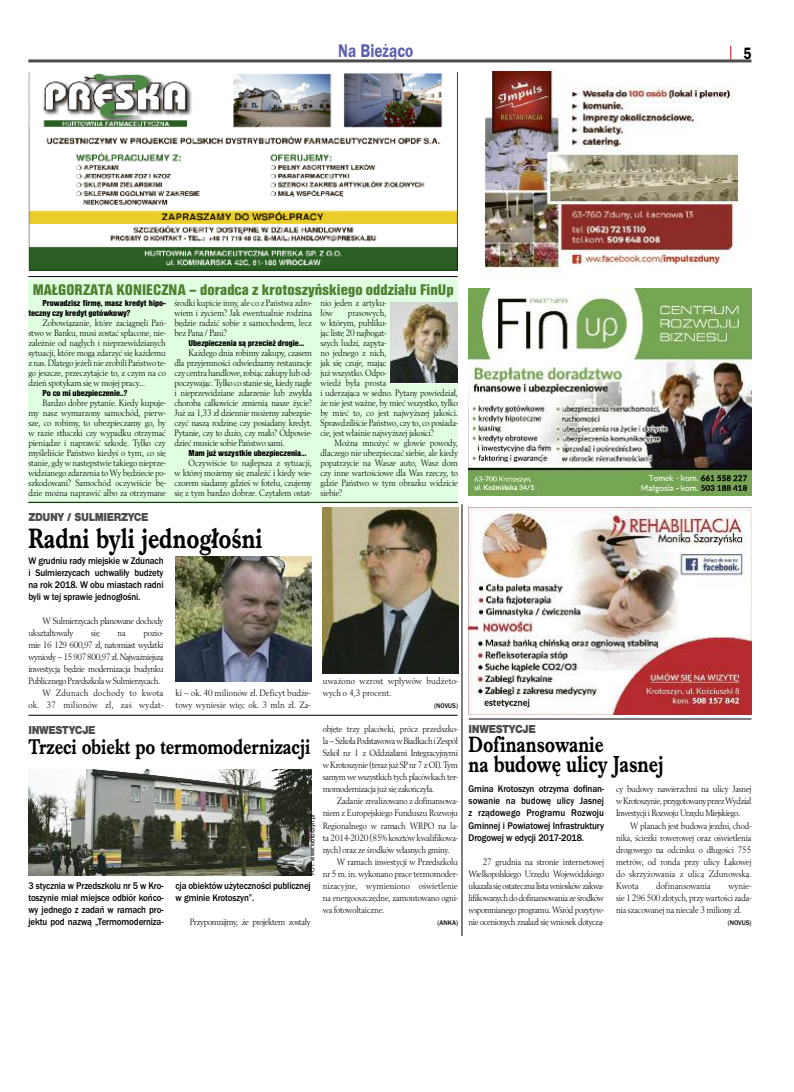
<style>
.page{position:relative;width:794px;height:1092px;background:#fff}
.page>*{position:absolute;margin:0;border:0;box-sizing:border-box;transform-origin:0 0}
.t1{font:700 29px "Imprint URWTCE";color:#000;scale:.8 1}
.t2{font:700 24px "Imprint URWTCE";color:#000;scale:.8 1}
.t3{font:700 23px "Imprint URWTCE";color:#000;scale:.8 1}
.t4{font:700 22px "Imprint URWTCE";letter-spacing:-.005em;color:#000;scale:.8 1}
.t5{font:19px "Franklin Got URWTCE Dem";color:#5b60ad;scale:.8 1}
.t6{font:17px "Franklin Got URWTCE Dem";color:#000;scale:.8 1}
.t7{font:16px "Nimbus San TCE Bla Con";color:#4f7f31}
.t8{font:900 12px "Nimbus San TCE";letter-spacing:-.035em;color:#4d4d4d;scale:.9 1}
.t9{font:500 10px/12px "Franklin Got URWTCE";letter-spacing:-.01em;color:#000;text-align:justify;scale:.9 1}
.t10{font:9.6px/10px "Berling TCE";letter-spacing:-.015em;color:#000;text-align:justify;scale:.9 1}
.t11{font:9.6px/12px "Berling TCE";letter-spacing:-.045em;color:#000;scale:.9 1}
.t12{font:9.6px/12px "Berling TCE";letter-spacing:.005em;color:#000;scale:.9 1}
.t13{font:9.6px "Berling TCE";letter-spacing:.025em;color:#000;scale:.9 1}
.t14{font:9.6px/12px "Berling TCE";letter-spacing:.02em;color:#000;scale:.9 1}
.t15{font:9.6px "Berling TCE";letter-spacing:-.04em;color:#000;scale:.9 1}
.t16{font:9.6px "Berling TCE";letter-spacing:-.035em;color:#000;scale:.9 1}
.t17{font:9px/10px "Nimbus San TCE Bla Con";letter-spacing:-.01em;color:#000}
.t18{font:500 7px "Franklin Got URWTCE";color:#000;scale:.95 1}
.t19{font:6px "Helvetica";letter-spacing:-.005em;color:#000}
.s1{font-size:23px}
</style>
<div class="page">
<hr style="left:28px;top:59px;width:723px;height:3px;background:#4d4d4d">
<svg style="left:730px;top:46px;width:1px;height:14px"></svg>
<img style="left:484px;top:72px;width:257px;height:205px">
<img style="left:28px;top:73px;width:430px;height:197px">
<img style="left:468px;top:288px;width:283px;height:207px">
<img style="left:468px;top:507px;width:283px;height:207px">
<img style="left:175px;top:556px;width:136px;height:125px">
<img style="left:323px;top:508px;width:136px;height:165px">
<hr style="left:28px;top:276px;width:429px;height:1px;background:#000">
<div style="left:28px;top:279px;width:430px;height:225px;background:#e0ffe0"></div>
<img style="left:390px;top:302px;width:68px;height:81px">
<hr style="left:28px;top:502px;width:430px;height:1px;background:#000">
<img style="left:28px;top:769px;width:283px;height:106px">
<hr style="left:28px;top:714px;width:429px;height:1px;background:#000">
<hr style="left:461px;top:504px;width:1px;height:431px;background:#000">
<hr style="left:469px;top:718px;width:282px;height:1px;background:#000">
<h3 class="t5" style="left:338px;top:40px;width:95px">Na Bieżąco</h3>
<h3 class="t6" style="left:743px;top:43px;width:11px">5</h3>
<h3 class="t7" style="left:33px;top:279px;width:422px">MAŁGORZATA KONIECZNA – doradca z krotoszyńskiego oddziału FinUp</h3>
<p class="t17" style="left:28px;top:298px;width:138px;text-indent:14px">Prowadzisz firmę, masz kredyt hipo&shy;teczny czy kredyt gotówkowy?</p>
<p class="t10" style="left:28px;top:317px;width:154px;text-indent:14px">Zobowiązanie, które zaciągnęli Pań&shy;stwo w Banku, musi zostać spłacone, nie&shy;zależnie od nagłych i nieprzewidzianych sytuacji, które mogą zdarzyć się każdemu z nas. Dlatego jeżeli nie zrobili Państwo te&shy;go jeszcze, przeczytajcie to, z czym na co dzień spotykam się w mojej pracy...</p>
<p class="t17" style="left:43px;top:388px;width:86px">Po co mi ubezpieczenie..?</p>
<p class="t10" style="left:28px;top:397px;width:154px;text-indent:14px">Bardzo dobre pytanie. Kiedy kupuje&shy;my nasz wymarzony samochód, pierw&shy;sze, co robimy, to ubezpieczamy go, by w razie stłuczki czy wypadku otrzymać pieniądze i naprawić szkodę. Tylko czy myśleliście Państwo kiedyś o tym, co się stanie, gdy w następstwie takiego nieprze&shy;widzianego zdarzenia to Wy będziecie po&shy;szkodowani? Samochód oczywiście bę&shy;dzie można naprawić albo za otrzymane</p>
<p class="t10" style="left:174px;top:298px;width:154px">środki kupicie inny, ale co z Państwa zdro&shy;wiem i życiem? Jak ewentualnie rodzina będzie radzić sobie z samochodem, lecz bez Pana / Pani?</p>
<p class="t17" style="left:189px;top:338px;width:117px">Ubezpieczenia są przecież drogie...</p>
<p class="t10" style="left:174px;top:348px;width:154px;text-indent:14px">Każdego dnia robimy zakupy, czasem dla przyjemności odwiedzamy restauracje czy centrahandlowe,robiąc zakupy lubod&shy;poczywając. Tylko co stanie się, kiedy nagłe i nieprzewidziane zdarzenie lub zwykła choroba całkowicie zmienią nasze życie?<br>Już za 1,33 zł dziennie możemy zabezpie&shy;czyć naszą rodzinę czy posiadany kredyt.<br>Pytanie, czy to dużo, czy mało? Odpowie&shy;dzieć musicie sobie Państwo sami.</p>
<p class="t17" style="left:189px;top:448px;width:119px">Mam już wszystkie ubezpieczenia...</p>
<p class="t10" style="left:174px;top:458px;width:154px;text-indent:14px">Oczywiście to najlepsza z sytuacji, w której możemy się znaleźć i kiedy wie&shy;czorem siadamy gdzieś w fotelu, czujemy się z tym bardzo dobrze. Czytałem ostat-</p>
<p class="t8" style="left:28px;top:509px;width:135px">ZDUNY / SULMIERZYCE</p>
<h1 class="t1" style="left:28px;top:520px;width:294px">Radni byli jednogłośni</h1>
<p class="t9" style="left:28px;top:555px;width:152px">W grudniu rady miejskie w Zdunach i Sulmierzycach uchwaliły budżety na rok 2018. W obu miastach radni byli w tej sprawie jednogłośni.</p>
<p class="t11" style="left:28px;top:615px;width:152px;text-indent:14px">W Sulmierzycach planowane dochody ukształtowały</p>
<p class="t10" style="left:91px;top:628px;width:11px">się</p>
<p class="t10" style="left:117px;top:628px;width:11px">na</p>
<p class="t10" style="left:143px;top:628px;width:23px">pozio-</p>
<p class="t11" style="left:28px;top:639px;width:152px">mie 16 129 600,97 zł, natomiast wydatki</p>
<p class="t11" style="left:28px;top:651px;width:152px">wyniosły–15907800,97zł.Najważniejszą</p>
<p class="t15" style="left:28px;top:663px;width:152px">inwestycją będzie modernizacja budynku</p>
<p class="t11" style="left:28px;top:675px;width:148px">Publicznego Przedszkola w Sulmierzycach.</p>
<p class="t13" style="left:43px;top:687px;width:136px">W Zdunach dochody to kwota</p>
<p class="t13" style="left:28px;top:699px;width:151px">ok. 37 milionów zł, zaś wydat-</p>
<p class="t12" style="left:176px;top:687px;width:151px">ki – ok. 40 milionów zł. Deficyt budże&shy;towy wyniesie więc ok. 3 mln zł. Za-</p>
<p class="t10" style="left:320px;top:298px;width:74px">nio jeden z artyku&shy;łów</p>
<p class="t10" style="left:320px;top:308px;width:154px;text-align:left;text-indent:27px">prasowych,<br>w którym, publiku-<br>jąc listę 20 najbogat-<br>szych ludzi, zapyta-<br>no jednego z nich,<br>jak się czuje, mając<br>już wszystko. Odpo-<br>wiedź była prosta<br>i uderzająca w sedno. Pytany powiedział, że nie jest ważne, by mieć wszystko, tylko by mieć to, co jest najwyższej jakości.<br>Sprawdziliście Państwo, czy to, co posiada&shy;cie, jest właśnie najwyższej jakości?</p>
<p class="t10" style="left:320px;top:438px;width:154px;text-indent:14px">Można mnożyć w głowie powody, dlaczego nie ubezpieczać siebie, ale kiedy popatrzycie na Wasze auto, Wasz dom czy inne wartościowe dla Was rzeczy, to gdzie Państwo w tym obrazku widzicie siebie?</p>
<p class="t14" style="left:323px;top:675px;width:151px">uważono wzrost wpływów budżeto&shy;wych o 4,3 procent.</p>
<p class="t18" style="left:434px;top:701px;width:26px">(NOVUS)</p>
<p class="t10" style="left:323px;top:723px;width:152px;line-height:12px">objęte trzy placówki, prócz przedszko&shy;la–SzkołaPodstawowawBiadkachiZespół Szkół nr 1 z Oddziałami Integracyjnymi w Krotoszynie (teraz już SP nr 7 z OI). Tym samym we wszystkich tych placówkach ter&shy;momodernizacja już się zakończyła.</p>
<p class="t10" style="left:337px;top:796px;width:135px">Zadanie zrealizowano z dofinansowa-</p>
<p class="t10" style="left:323px;top:808px;width:152px">niem z Europejskiego Funduszu Rozwoju</p>
<p class="t10" style="left:323px;top:820px;width:151px">Regionalnego w ramach WRPO na la-</p>
<p class="t10" style="left:323px;top:832px;width:151px">ta 2014-2020 (85% kosztów kwalifikowa-</p>
<p class="t10" style="left:323px;top:844px;width:142px">nych) oraz ze środków własnych gminy.</p>
<p class="t10" style="left:337px;top:856px;width:136px">W ramach inwestycji w Przedszkolu</p>
<p class="t10" style="left:323px;top:868px;width:151px">nr 5 m. in. wykonano prace termomoder-</p>
<p class="t12" style="left:323px;top:879px;width:152px">nizacyjne, wymieniono oświetlenie</p>
<p class="t10" style="left:323px;top:892px;width:151px">na energooszczędne, zamontowano ogni-</p>
<p class="t10" style="left:323px;top:904px;width:70px">wa fotowoltaiczne.</p>
<p class="t18" style="left:437px;top:917px;width:23px">(ANKA)</p>
<p class="t8" style="left:28px;top:722px;width:76px">INWESTYCJE</p>
<h3 class="t4" style="left:28px;top:733px;width:354px">Trzeci obiekt po termomodernizacji</h3>
<p class="t19" style="left:310px;top:875px;width:62px;rotate:-90deg">FOT. www.krotoszyn.pl</p>
<p class="t9" style="left:28px;top:879px;width:152px">3 stycznia w Przedszkolu nr 5 w Kro&shy;toszynie miał miejsce odbiór końco&shy;wy jednego z zadań w ramach pro&shy;jektu pod nazwą „Termomoderniza-</p>
<p class="t9" style="left:176px;top:879px;width:152px">cja obiektów użyteczności publicznej w gminie Krotoszyn”.</p>
<p class="t16" style="left:190px;top:915px;width:136px">Przypomnijmy, że projektem zostały</p>
<p class="t8" style="left:468px;top:721px;width:76px">INWESTYCJE</p>
<h3 class="t3" style="left:468px;top:730px;width:170px">Dofinansowanie</h3>
<h2 class="t2" style="left:468px;top:749px;width:245px"><span class="s1">na</span> budowę ulicy Jasnej</h2>
<p class="t9" style="left:468px;top:783px;width:152px">Gmina Krotoszyn otrzyma dofinan&shy;sowanie na budowę ulicy Jasnej z rządowego Programu Rozwoju Gminnej i Powiatowej Infrastruktury Drogowej w edycji 2017-2018.</p>
<p class="t10" style="left:468px;top:855px;width:152px;line-height:12px;text-indent:14px">27 grudnia na stronie internetowej Wielkopolskiego Urzędu Wojewódzkiego ukazała się ostateczna lista wniosków zakwa&shy;lifikowanych do dofinansowania ze środków wspomnianego programu. Wśród pozytyw&shy;nie ocenionych znalazł się wniosek dotyczą-</p>
<p class="t10" style="left:616px;top:783px;width:152px;line-height:12px">cy budowy nawierzchni na ulicy Jasnej wKrotoszynie,przygotowanyprzezWydział Inwestycji i Rozwoju Urzędu Miejskiego.</p>
<p class="t10" style="left:616px;top:819px;width:152px;line-height:12px;text-indent:14px">W planach jest budowa jezdni, chod&shy;nika, ścieżki rowerowej oraz oświetlenia drogowego na odcinku o długości 755 metrów, od ronda przy ulicy Łąkowej do skrzyżowania z ulicą Zdunowską.<br>Kwota</p>
<p class="t12" style="left:656px;top:879px;width:62px">dofinansowania</p>
<p class="t10" style="left:616px;top:879px;width:151px;line-height:12px;text-indent:112px">wynie&shy;sie 1 296 500 złotych, przy wartości zada&shy;nia szacowanej na niecałe 3 miliony zł.</p>
<p class="t18" style="left:727px;top:917px;width:26px">(NOVUS)</p>
</div>
